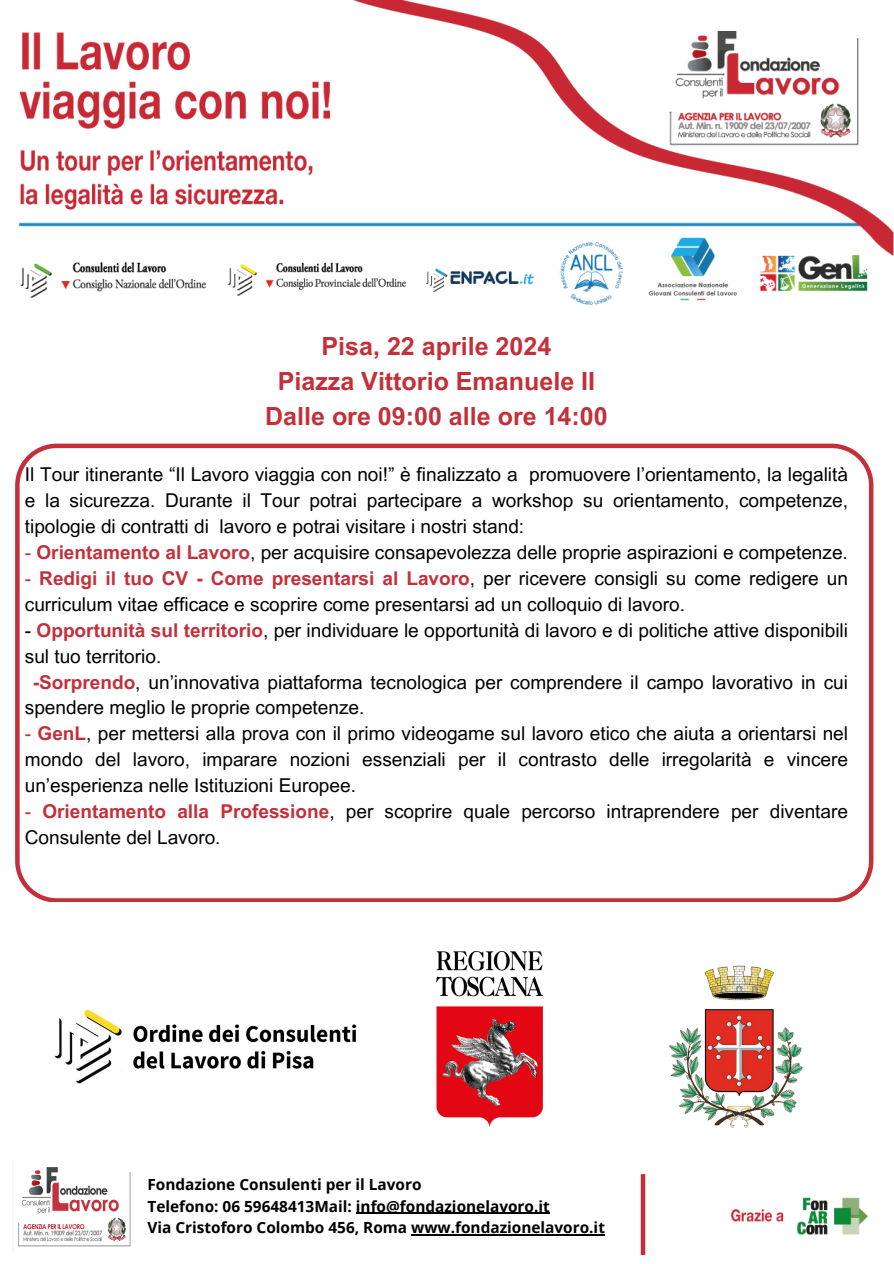
<style>
.page{position:relative;width:894px;height:1264px;background:#fff}
.page>*{position:absolute;margin:0;border:0;box-sizing:border-box;transform-origin:0 0}
.t1{font:700 25.05px/34.8px "Arial MT Pro";color:#c4303a;text-align:center}
.t2{font:19.05px/25.8px "Arial MT Pro";color:#000;text-align:justify}
.t3{font:700 15.3px "Open Sans";color:#000}
.s1{color:#c4303a}
.s2{font-weight:700;color:#c4303a}
</style>
<div class="page">
<img style="left:19px;top:0;width:874px;height:1255px">
<div style="left:640px;top:1174px;width:5px;height:80px;background:#c4303a"></div>
<img style="left:18px;top:1151px;width:132px;height:104px">
<svg style="left:15px;top:443px;width:857px;height:459px"></svg>
<div style="left:0;top:902px;width:893px;height:25px;background:#fff"></div>
<img style="left:54px;top:1009px;width:302px;height:73px">
<img style="left:667px;top:963px;width:137px;height:166px">
<img style="left:436px;top:951px;width:106px;height:176px">
<hr style="left:356px;top:1212px;width:193px;height:1px;background:#000">
<hr style="left:411px;top:1234px;width:194px;height:1px;background:#000">
<h2 class="t1" style="left:265px;top:332px;width:344px">Pisa, 22 aprile 2024<br>Piazza Vittorio Emanuele II<br>Dalle ore 09:00 alle ore 14:00</h2>
<p class="t2" style="left:25px;top:464px;width:824px">Il Tour itinerante “Il Lavoro viaggia con noi!” è finalizzato a promuovere l’orientamento, la legalità e la sicurezza. Durante il Tour potrai partecipare a workshop su orientamento, competenze, tipologie di contratti di lavoro e potrai visitare i nostri stand:</p>
<p class="t2" style="left:25px;top:542px;width:824px"><span class="s1">-</span> <span class="s2">Orientamento al Lavoro</span>, per acquisire consapevolezza delle proprie aspirazioni e competenze.</p>
<p class="t2" style="left:25px;top:567px;width:824px"><span class="s1">-</span> <span class="s2">Redigi il tuo CV - Come presentarsi al Lavoro</span>, per ricevere consigli su come redigere un curriculum vitae efficace e scoprire come presentarsi ad un colloquio di lavoro.</p>
<p class="t2" style="left:25px;top:619px;width:824px">- <span class="s2">Opportunità sul territorio</span>, per individuare le opportunità di lavoro e di politiche attive disponibili</p>
<p class="t2" style="left:25px;top:645px;width:138px">sul tuo territorio.</p>
<p class="t2" style="left:33px;top:671px;width:816px"><span class="s2">-Sorprendo</span>, un’innovativa piattaforma tecnologica per comprendere il campo lavorativo in cui</p>
<p class="t2" style="left:25px;top:697px;width:341px">spendere meglio le proprie competenze.</p>
<p class="t2" style="left:25px;top:723px;width:824px"><span class="s1">-</span> <span class="s2">GenL</span>, per mettersi alla prova con il primo videogame sul lavoro etico che aiuta a orientarsi nel mondo del lavoro, imparare nozioni essenziali per il contrasto delle irregolarità e vincere un’esperienza nelle Istituzioni Europee.</p>
<p class="t2" style="left:25px;top:800px;width:824px"><span class="s1">-</span> <span class="s2">Orientamento alla Professione</span>, per scoprire quale percorso intraprendere per diventare<br>Consulente del Lavoro.</p>
<p class="t3" style="left:147px;top:1173px;width:275px">Fondazione Consulenti per il Lavoro</p>
<p class="t3" style="left:147px;top:1195px;width:404px">Telefono: 06 59648413Mail: info@fondazionelavoro.it</p>
<p class="t3" style="left:147px;top:1216px;width:459px">Via Cristoforo Colombo 456, Roma www.fondazionelavoro.it</p>
</div>
